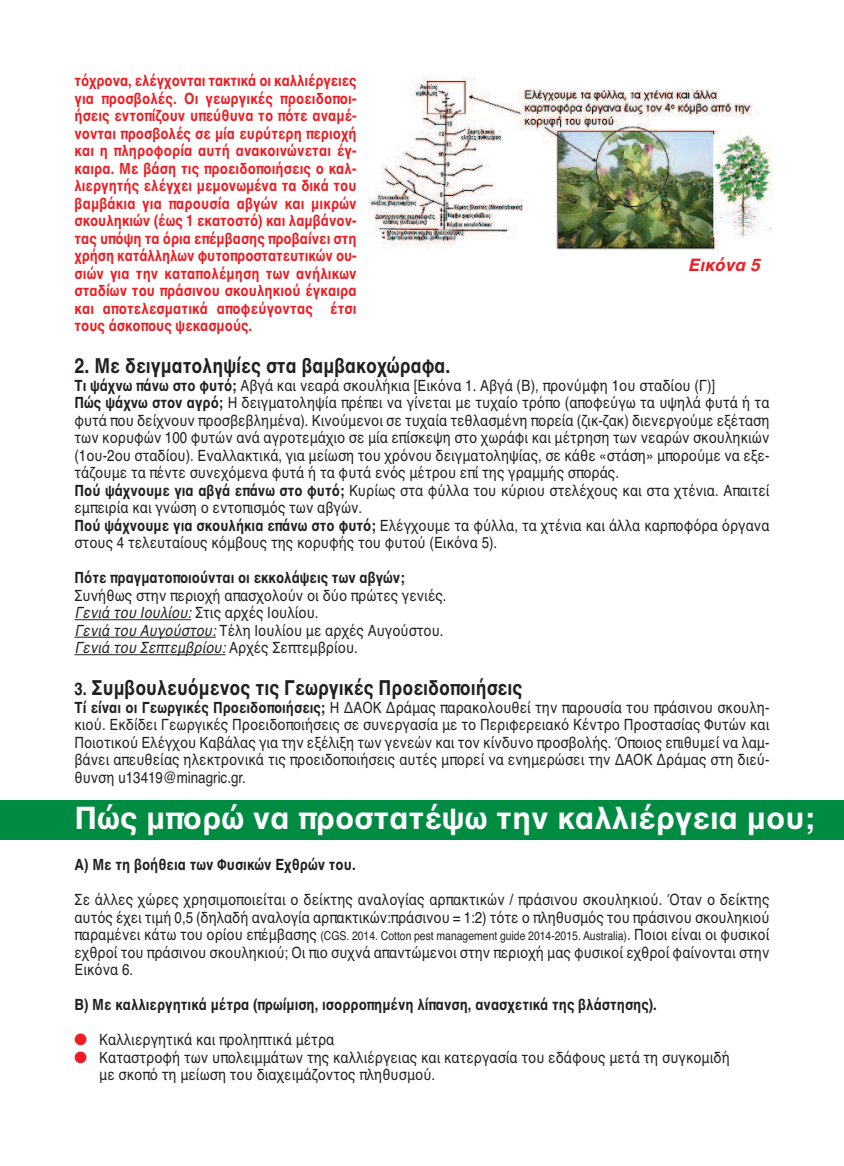
<style>
.page{position:relative;width:844px;height:1166px;background:#fff}
.page>*{position:absolute;margin:0;border:0;box-sizing:border-box;transform-origin:0 0}
.t1{font:700 31.5px "Helvetica";color:#fff}
.t2{font:700 21px "Helvetica";color:#231f20;scale:.85 1}
.t3{font:italic 700 17.5px "Helvetica";color:#ee1d23}
.t4{font:15.75px/17.5px "Helvetica";color:#231f20;scale:.85 1}
.t5{font:700 15.75px/17.5px "Helvetica";letter-spacing:.01em;color:#ee1d23;text-align:justify;scale:.85 1}
.t6{font:700 15.75px "Helvetica";color:#231f20;scale:.85 1}
.t7{font:12.25px "Helvetica";color:#231f20;scale:.85 1}
.s1{font-weight:700}
.s2{font-style:italic}
.s3{font-size:17.5px}
.s4{font-size:15.75px}
.s5{font-family:"Monotype Sorts";color:#ee1d23}
</style>
<div class="page">
<hr style="left:74px;top:619px;width:117px;height:1px;background:#231f20">
<hr style="left:74px;top:637px;width:142px;height:1px;background:#231f20">
<hr style="left:74px;top:654px;width:151px;height:1px;background:#231f20">
<div style="left:0;top:800px;width:843px;height:40px;background:#008b43"></div>
<img style="left:368px;top:76px;width:404px;height:173px">
<p class="t5" style="left:74px;top:72px;width:333px">τόχρονα, ελέγχονται τακτικά οι καλλιέργειες για προσβολές. Οι γεωργικές προειδοποι&shy;ήσεις εντοπίζουν υπεύθυνα το πότε αναμέ&shy;νονται προσβολές σε μία ευρύτερη περιοχή και η πληροφορία αυτή ανακοινώνεται έγ&shy;καιρα. Με βάση τις προειδοποιήσεις ο καλ&shy;λιεργητής ελέγχει μεμονωμένα τα δικά του βαμβάκια για παρουσία αβγών και μικρών σκουληκιών (έως 1 εκατοστό) και λαμβάνον&shy;τας υπόψη τα όρια επέμβασης προβαίνει στη χρήση κατάλληλων φυτοπροστατευτικών ου&shy;σιών για την καταπολέμηση των ανήλικων σταδίων του πράσινου σκουληκιού έγκαιρα και αποτελεσματικά αποφεύγοντας έτσι τους άσκοπους ψεκασμούς.</p>
<h2 class="t2" style="left:74px;top:354px;width:444px">2. Με δειγματοληψίες στα βαμβακοχώραφα.</h2>
<p class="t4" style="left:74px;top:377px;width:819px"><span class="s1">Τι ψάχνω πάνω στο φυτό;</span> Αβγά και νεαρά σκουλήκια [Εικόνα 1. Αβγά (Β), προνύμφη 1ου σταδίου (Γ)]<br><span class="s1">Πώς ψάχνω στον αγρό;</span> Η δειγματοληψία πρέπει να γίνεται με τυχαίο τρόπο (αποφεύγω τα υψηλά φυτά ή τα φυτά που δείχνουν προσβεβλημένα). Κινούμενοι σε τυχαία τεθλασμένη πορεία (ζικ-ζακ) διενεργούμε εξέταση των κορυφών 100 φυτών ανά αγροτεμάχιο σε μία επίσκεψη στο χωράφι και μέτρηση των νεαρών σκουληκιών (1ου-2ου σταδίου). Εναλλακτικά, για μείωση του χρόνου δειγματοληψίας, σε κάθε «στάση» μπορούμε να εξε&shy;τάζουμε τα πέντε συνεχόμενα φυτά ή τα φυτά ενός μέτρου επί της γραμμής σποράς.<br><span class="s1">Πού ψάχνουμε για αβγά επάνω στο φυτό;</span> Κυρίως στα φύλλα του κύριου στελέχους και στα χτένια. Απαιτεί εμπειρία και γνώση ο εντοπισμός των αβγών.<br><span class="s1">Πού ψάχνουμε για σκουλήκια επάνω στο φυτό;</span> Ελέγχουμε τα φύλλα, τα χτένια και άλλα καρποφόρα όργανα στους 4 τελευταίους κόμβους της κορυφής του φυτού (Εικόνα 5).</p>
<p class="t6" style="left:74px;top:569px;width:390px">Πότε πραγματοποιούνται οι εκκολάψεις των αβγών;</p>
<p class="t4" style="left:74px;top:587px;width:439px">Συνήθως στην περιοχή απασχολούν οι δύο πρώτες γενιές.<br><span class="s2">Γενιά του Ιουλίου:</span> Στις αρχές Ιουλίου.<br><span class="s2">Γενιά του Αυγούστου:</span> Τέλη Ιουλίου με αρχές Αυγούστου.<br><span class="s2">Γενιά του Σεπτεμβρίου:</span> Αρχές Σεπτεμβρίου.</p>
<h2 class="t2" style="left:74px;top:676px;width:528px"><span class="s3">3.</span> Συμβουλευόμενος τις Γεωργικές Προειδοποιήσεις</h2>
<p class="t4" style="left:74px;top:699px;width:819px;text-align:justify"><span class="s1">Τί είναι οι Γεωργικές Προειδοποιήσεις;</span> Η ΔΑΟΚ Δράμας παρακολουθεί την παρουσία του πράσινου σκουλη&shy;κιού. Εκδίδει Γεωργικές Προειδοποιήσεις σε συνεργασία με το Περιφερειακό Κέντρο Προστασίας Φυτών και Ποιοτικού Ελέγχου Καβάλας για την εξέλιξη των γενεών και τον κίνδυνο προσβολής. Όποιος επιθυμεί να λαμ&shy;βάνει απευθείας ηλεκτρονικά τις προειδοποιήσεις αυτές μπορεί να ενημερώσει την ΔΑΟΚ Δράμας στη διεύ&shy;θυνση u13419@minagric.gr.</p>
<p class="t3" style="left:687px;top:255px;width:74px">Εικόνα 5</p>
<h1 class="t1" style="left:74px;top:800px;width:742px">Πώς μπορώ να προστατέψω την καλλιέργεια μου;</h1>
<p class="t6" style="left:74px;top:856px;width:332px">Α) Με τη βοήθεια των Φυσικών Εχθρών του.</p>
<p class="t4" style="left:74px;top:891px;width:819px">Σε άλλες χώρες χρησιμοποιείται ο δείκτης αναλογίας αρπακτικών / πράσινου σκουληκιού. Όταν ο δείκτης αυτός έχει τιμή 0,5 (δηλαδή αναλογία αρπακτικών:πράσινου = 1:2) τότε ο πληθυσμός του πράσινου σκουληκιού</p>
<p class="t7" style="left:74px;top:929px;width:819px"><span class="s4">παραμένει κάτω του ορίου επέμβασης</span> (CGS. 2014. Cotton pest management guide 2014-2015. Australia)<span class="s4">. Ποιοι είναι οι φυσικοί</span></p>
<p class="t4" style="left:74px;top:944px;width:819px">εχθροί του πράσινου σκουληκιού; Οι πιο συχνά απαντώμενοι στην περιοχή μας φυσικοί εχθροί φαίνονται στην<br>Εικόνα 6.</p>
<p class="t6" style="left:74px;top:996px;width:686px">Β) Με καλλιεργητικά μέτρα (πρωίμιση, ισορροπημένη λίπανση, ανασχετικά της βλάστησης).</p>
<p class="t4" style="left:74px;top:1031px;width:307px"><span class="s5">l</span> Καλλιεργητικά και προληπτικά μέτρα</p>
<p class="t4" style="left:74px;top:1049px;width:772px"><span class="s5">l</span> Καταστροφή των υπολειμμάτων της καλλιέργειας και κατεργασία του εδάφους μετά τη συγκομιδή</p>
<p class="t4" style="left:99px;top:1066px;width:396px">με σκοπό τη μείωση του διαχειμάζοντος πληθυσμού.</p>
</div>
